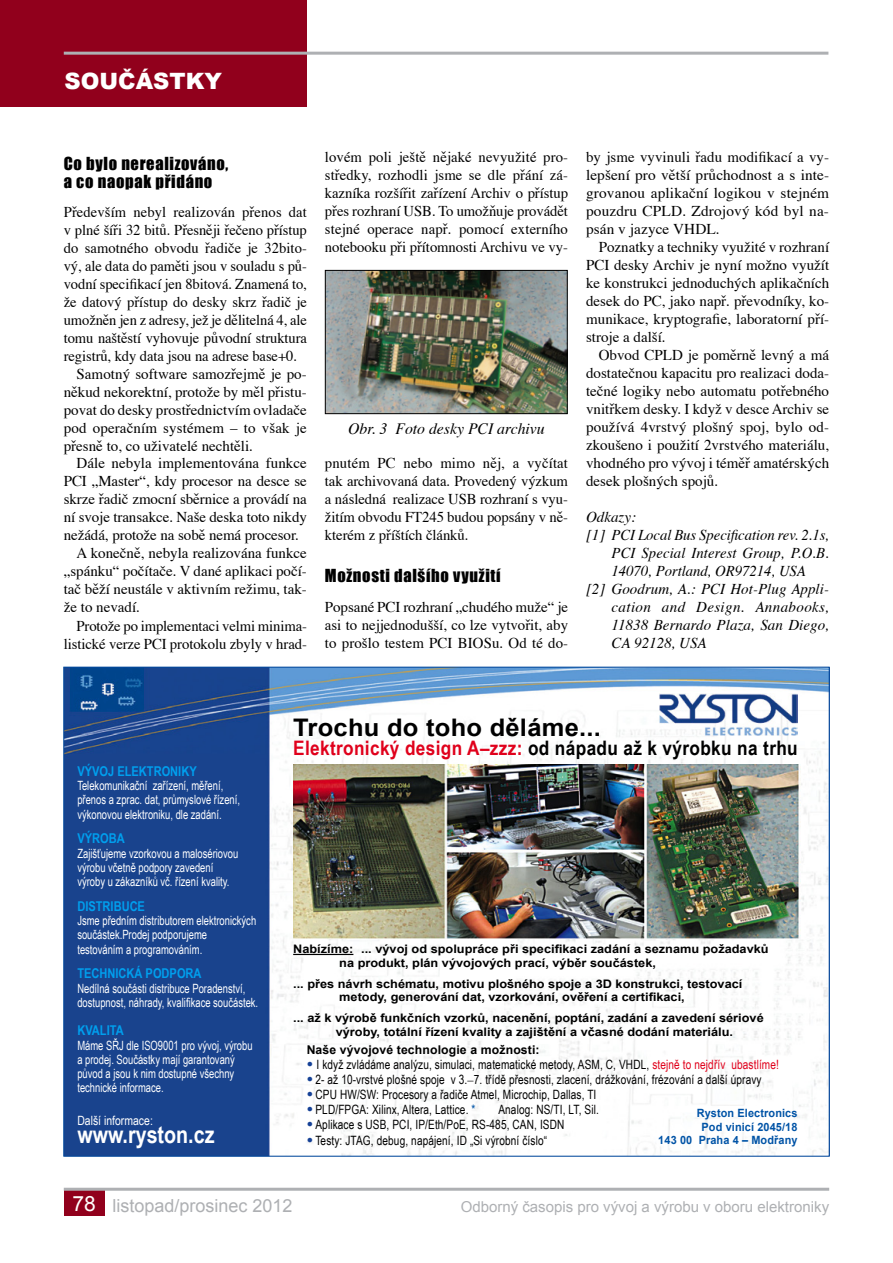
<style>
.page{position:relative;width:893px;height:1263px;background:#fff}
.page>*{position:absolute;margin:0;border:0;box-sizing:border-box;transform-origin:0 0}
.t1{font:700 24.15px "Arial";letter-spacing:.01em;color:#000;scale:1.05 1}
.t2{font:700 24px "Arial Narrow";color:#fff}
.t3{font:900 22.5px "Arial";color:#fff}
.t4{font:700 19.95px "Arial Narrow";letter-spacing:.015em;color:#e0001b;scale:1.05 1}
.t5{font:18px "Arial";color:#aeb0b3}
.t6{font:16.5px/18px "Impact";letter-spacing:.04em;color:#000}
.t7{font:italic 15.75px "Times CE";color:#000}
.t8{font:15px/18px "Times CE";color:#000;text-align:justify}
.t9{font:italic 15px "Times CE";letter-spacing:.005em;color:#000}
.t10{font:15px "Arial";color:#aeb0b3}
.t11{font:italic 15px "Times CE";letter-spacing:.025em;color:#000}
.t12{font:700 13.5px "Arial Narrow";color:#009fee}
.t13{font:12.9px "Arial Narrow";letter-spacing:.01em;color:#000;scale:.96 1}
.t14{font:12.75px/14.2px "Arial Narrow";color:#fff;scale:.9 1}
.t15{font:12.75px "Arial Narrow";color:#fff}
.t16{font:700 12.15px "Arial";letter-spacing:.01em;color:#000}
.t17{font:700 11.7px/13.5px "Arial";color:#000;scale:1.09 1}
.t18{font:700 11.4px/13.5px "Arial";letter-spacing:.01em;color:#0053a6;text-align:right;scale:.96 1}
.s1{color:#000}
.s2{font-size:10.5px;color:#164297}
.s3{color:#e0001b}
.s4{font-family:"Times CE"}
.s5{color:#0053a6}
.s6{font-size:21px;color:#fff}
</style>
<div class="page">
<div style="left:0;top:0;width:307px;height:106px;background:#91001c"></div>
<hr style="left:64px;top:52px;width:764px;height:3px;background:#aeb0b3">
<div style="left:64px;top:1189px;width:41px;height:27px;background:#91001c"></div>
<hr style="left:64px;top:1188px;width:765px;height:3px;background:#aeb0b3">
<img style="left:327px;top:272px;width:239px;height:140px">
<div style="left:325px;top:270px;width:243px;height:144px;border:1px solid #000"></div>
<img style="left:65px;top:669px;width:763px;height:485px">
<hr style="left:293px;top:954px;width:60px;height:1px;background:#000">
<img style="left:293px;top:765px;width:507px;height:173px">
<img style="left:659px;top:693px;width:139px;height:42px">
<h3 class="t3" style="left:65px;top:64px;width:159px">SOUČÁSTKY</h3>
<p class="t6" style="left:64px;top:154px;width:166px">Co bylo nerealizováno, a co naopak přidáno</p>
<p class="t8" style="left:64px;top:203px;width:245px">Především nebyl realizován přenos dat</p>
<p class="t8" style="left:64px;top:221px;width:245px">v plné šíři 32 bitů. Přesněji řečeno přístup</p>
<p class="t8" style="left:64px;top:239px;width:245px">do samotného obvodu řadiče je 32bito-</p>
<p class="t8" style="left:64px;top:257px;width:245px">vý, ale data do paměti jsou v souladu s pů-</p>
<p class="t8" style="left:64px;top:275px;width:245px">vodní specifikací jen 8bitová. Znamená to,</p>
<p class="t8" style="left:64px;top:293px;width:245px">že datový přístup do desky skrz řadič je</p>
<p class="t8" style="left:64px;top:311px;width:245px">umožněn jen z adresy, jež je dělitelná 4, ale</p>
<p class="t8" style="left:64px;top:329px;width:245px">tomu naštěstí vyhovuje původní struktura</p>
<p class="t8" style="left:64px;top:347px;width:235px">registrů, kdy data jsou na adrese base+0.</p>
<p class="t8" style="left:77px;top:365px;width:232px">Samotný software samozřejmě je po-</p>
<p class="t8" style="left:64px;top:383px;width:245px">někud nekorektní, protože by měl přistu-</p>
<p class="t8" style="left:64px;top:401px;width:245px">povat do desky prostřednictvím ovladače</p>
<p class="t8" style="left:64px;top:419px;width:245px">pod operačním systémem – to však je</p>
<p class="t8" style="left:64px;top:437px;width:191px">přesně to, co uživatelé nechtěli.</p>
<p class="t8" style="left:77px;top:455px;width:232px">Dále nebyla implementována funkce</p>
<p class="t8" style="left:64px;top:473px;width:245px">PCI „Master“, kdy procesor na desce se</p>
<p class="t8" style="left:64px;top:491px;width:245px">skrze řadič zmocní sběrnice a provádí na</p>
<p class="t8" style="left:64px;top:509px;width:245px">ní svoje transakce. Naše deska toto nikdy</p>
<p class="t8" style="left:64px;top:527px;width:237px">nežádá, protože na sobě nemá procesor.</p>
<p class="t8" style="left:77px;top:545px;width:232px">A konečně, nebyla realizována funkce</p>
<p class="t8" style="left:64px;top:563px;width:245px">„spánku“ počítače. V dané aplikaci počí-</p>
<p class="t8" style="left:64px;top:581px;width:245px">tač běží neustále v aktivním režimu, tak-</p>
<p class="t8" style="left:64px;top:599px;width:78px">že to nevadí.</p>
<p class="t8" style="left:77px;top:617px;width:232px">Protože po implementaci velmi minima-</p>
<p class="t8" style="left:64px;top:635px;width:245px">listické verze PCI protokolu zbyly v hrad-</p>
<p class="t8" style="left:325px;top:149px;width:245px">lovém poli ještě nějaké nevyužité pro&shy;středky, rozhodli jsme se dle přání zá&shy;kazníka rozšířit zařízení Archiv o přístup přes rozhraní USB. To umožňuje provádět stejné operace např. pomocí externího notebooku při přítomnosti Archivu ve vy-</p>
<p class="t7" style="left:348px;top:419px;width:198px">Obr. 3 Foto desky PCI archivu</p>
<p class="t8" style="left:325px;top:455px;width:245px">pnutém PC nebo mimo něj, a vyčítat tak archivovaná data. Provedený výzkum a následná realizace USB rozhraní s vyu&shy;žitím obvodu FT245 budou popsány v ně&shy;kterém z příštích článků.</p>
<p class="t6" style="left:325px;top:566px;width:177px">Možnosti dalšího využití</p>
<p class="t8" style="left:325px;top:599px;width:245px">Popsané PCI rozhraní „chudého muže“ je asi to nejjednodušší, co lze vytvořit, aby to prošlo testem PCI BIOSu. Od té do-</p>
<p class="t8" style="left:586px;top:149px;width:245px">by jsme vyvinuli řadu modifikací a vy&shy;lepšení pro větší průchodnost a s inte&shy;grovanou aplikační logikou v stejném pouzdru CPLD. Zdrojový kód byl na&shy;psán v jazyce VHDL.</p>
<p class="t8" style="left:586px;top:239px;width:245px;text-indent:13px">Poznatky a techniky využité v rozhraní PCI desky Archiv je nyní možno využít ke konstrukci jednoduchých aplikačních desek do PC, jako např. převodníky, ko&shy;munikace, kryptografie, laboratorní pří&shy;stroje a další.</p>
<p class="t8" style="left:586px;top:347px;width:245px;text-indent:13px">Obvod CPLD je poměrně levný a má dostatečnou kapacitu pro realizaci doda&shy;tečné logiky nebo automatu potřebného vnitřkem desky. I když v desce Archiv se používá 4vrstvý plošný spoj, bylo od&shy;zkoušeno i použití 2vrstvého materiálu, vhodného pro vývoj i téměř amatérských desek plošných spojů.</p>
<p class="t9" style="left:586px;top:508px;width:51px">Odkazy:</p>
<p class="t9" style="left:586px;top:526px;width:244px">[1] PCI Local Bus Specification rev. 2.1s,</p>
<p class="t9" style="left:612px;top:544px;width:219px">PCI Special Interest Group, P.O.B.</p>
<p class="t9" style="left:612px;top:562px;width:196px">14070, Portland, OR97214, USA</p>
<p class="t9" style="left:586px;top:580px;width:244px">[2] Goodrum, A.: PCI Hot-Plug Appli-</p>
<p class="t11" style="left:612px;top:598px;width:219px">cation and Design. Annabooks,</p>
<p class="t9" style="left:612px;top:616px;width:219px">11838 Bernardo Plaza, San Diego,</p>
<p class="t9" style="left:612px;top:634px;width:97px">CA 92128, USA</p>
<p class="t12" style="left:77px;top:761px;width:121px">VÝVOJ ELEKTRONIKY</p>
<p class="t14" style="left:77px;top:778px;width:182px">Telekomunikační zařízení, měření, přenos a zprac. dat, průmyslové řízení, výkonovou elektroniku, dle zadání.</p>
<p class="t12" style="left:77px;top:828px;width:49px">VÝROBA</p>
<p class="t14" style="left:77px;top:845px;width:180px">Zajišťujeme vzorkovou a malosériovou výrobu včetně podpory zavedení výroby u zákazníků vč. řízení kvality.</p>
<p class="t12" style="left:77px;top:896px;width:69px">DISTRIBUCE</p>
<p class="t14" style="left:77px;top:913px;width:200px">Jsme předním distributorem elektronických součástek.Prodej podporujeme testováním a programováním.</p>
<p class="t12" style="left:77px;top:963px;width:126px">TECHNICKÁ PODPORA</p>
<p class="t14" style="left:77px;top:980px;width:202px">Nedílná součásti distribuce Poradenství, dostupnost, náhrady, kvalifikace součástek.</p>
<p class="t12" style="left:77px;top:1020px;width:48px">KVALITA</p>
<p class="t14" style="left:77px;top:1037px;width:196px">Máme SŘJ dle ISO9001 pro vývoj, výrobu a prodej. Součástky mají garantovaný původ a jsou k nim dostupné všechny technické informace.</p>
<p class="t15" style="left:77px;top:1111px;width:77px">Další informace:</p>
<h2 class="t2" style="left:77px;top:1116px;width:139px">www.ryston.cz</h2>
<h1 class="t1" style="left:293px;top:711px;width:295px">Trochu do toho děláme...</h1>
<h3 class="t4" style="left:293px;top:733px;width:482px">Elektronický design A–zzz: <span class="s1">od nápadu až k výrobku na trhu</span></h3>
<p class="t17" style="left:339px;top:943px;width:395px;text-indent:-46px">Nabízíme: ... vývoj od spolupráce při specifikaci zadání a seznamu požadavků na produkt, plán vývojových prací, výběr součástek,</p>
<p class="t17" style="left:339px;top:977px;width:371px;text-indent:-46px">... přes návrh schématu, motivu plošného spoje a 3D konstrukci, testovací metody, generování dat, vzorkování, ověření a certifikaci,</p>
<p class="t17" style="left:336px;top:1012px;width:394px;text-indent:-43px">... až k výrobě funkčních vzorků, nacenění, poptání, zadání a zavedení sériové výroby, totální řízení kvality a zajištění a včasné dodání materiálu.</p>
<p class="t16" style="left:307px;top:1041px;width:234px">Naše vývojové technologie a možnosti:</p>
<p class="t13" style="left:307px;top:1055px;width:493px"><span class="s2">●</span> I když zvládáme analýzu, simulaci, matematické metody, ASM, C, VHDL, <span class="s3">stejně to nejdřív ubastlíme!</span></p>
<p class="t13" style="left:307px;top:1070px;width:475px"><span class="s2">●</span> 2- až 10-vrstvé plošné spoje v 3.<span class="s4">–</span>7. třídě přesnosti, zlacení, drážkování, frézování a další úpravy</p>
<p class="t13" style="left:307px;top:1085px;width:303px"><span class="s2">●</span> CPU HW/SW: Procesory a řadiče Atmel, Microchip, Dallas, TI</p>
<p class="t13" style="left:307px;top:1100px;width:177px"><span class="s2">●</span> PLD/FPGA: Xilinx, Altera, Lattice. <span class="s5">*</span></p>
<p class="t13" style="left:498px;top:1100px;width:106px">Analog: NS/TI, LT, Sil.</p>
<p class="t13" style="left:307px;top:1115px;width:270px"><span class="s2">●</span> Aplikace s USB, PCI, IP/Eth/PoE, RS-485, CAN, ISDN</p>
<p class="t13" style="left:307px;top:1130px;width:252px"><span class="s2">●</span> Testy: JTAG, debug, napájení, ID „Si výrobní číslo“</p>
<p class="t18" style="left:658px;top:1107px;width:146px">Ryston Electronics<br>Pod vinicí 2045/18<br>143 00 Praha 4 – Modřany</p>
<p class="t5" style="left:73px;top:1194px;width:221px"><span class="s6">78</span> listopad/prosinec 2012</p>
<p class="t10" style="left:461px;top:1197px;width:370px">Odborný časopis pro vývoj a výrobu v oboru elektroniky</p>
</div>
